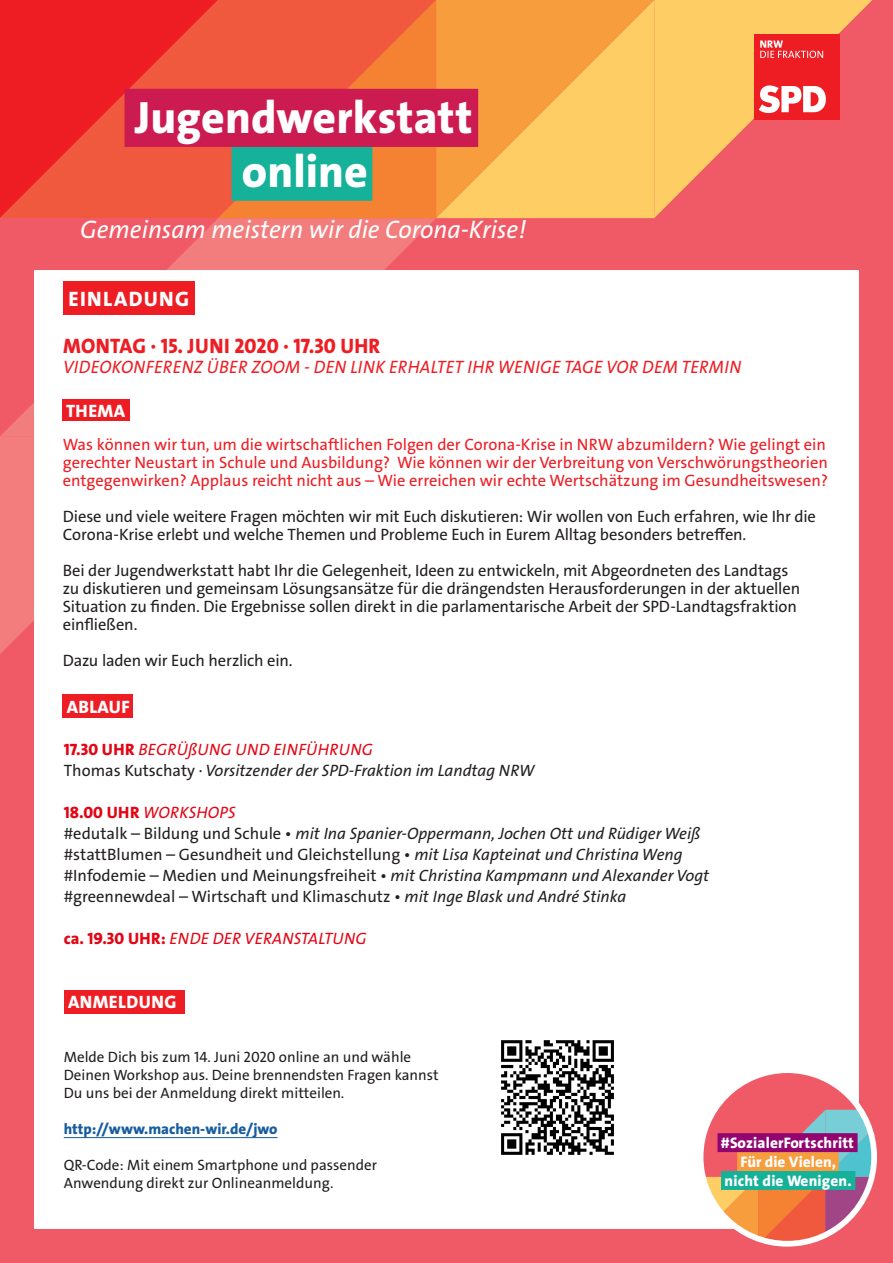
<style>
.page{position:relative;width:893px;height:1263px;background:#f05a67}
.page>*{position:absolute;margin:0;border:0;box-sizing:border-box;transform-origin:0 0}
.t1{font:45.6px "The Sans LP8 Ex Bld";color:#fff}
.t2{font:25.5px "The Sans LP5 Plain IT";color:#fff}
.t3{font:21px "The Sans LP8 Ex Bld";letter-spacing:.005em;color:#ee1d23}
.t4{font:21px "The Sans LP8 Ex Bld";letter-spacing:.065em;color:#fff}
.t5{font:18px "The Sans LP5 Plain IT";letter-spacing:.015em;color:#ee1d23}
.t6{font:18px "The Sans LP8 Ex Bld";letter-spacing:.025em;color:#fff}
.t7{font:16.5px/18px "The Sans LP5 Plain";letter-spacing:-.01em;color:#231f20}
.t8{font:16.5px/18px "The Sans LP5 Plain";color:#ee1d23}
.t9{font:16.5px/21px "The Sans LP5 Plain IT";color:#231f20}
.t10{font:16.5px "The Sans LP5 Plain IT";letter-spacing:.015em;color:#e30513}
.t11{font:15.3px "The Sans LP8 Ex Bld";letter-spacing:.01em;color:#fff}
.t12{font:15px/18px "The Sans LP5 Plain";color:#231f20}
.t13{font:15px "The Sans LP8 Ex Bld";color:#175d9e}
.s1{font-family:"The Sans LP8 Ex Bld"}
.s2{font-family:"The Sans LP5 Plain"}
.s3{font-family:"The Sans LP5 Plain IT"}
</style>
<div class="page">
<svg style="left:654px;top:0;width:218px;height:218px"></svg>
<svg style="left:0;top:0;width:218px;height:218px;background:#ee372e"></svg>
<svg style="left:218px;top:218px;width:218px;height:52px;background:#f2787a"></svg>
<svg style="left:1px;top:219px;width:217px;height:217px"></svg>
<svg style="left:436px;top:0;width:218px;height:218px;background:#fbb551"></svg>
<svg style="left:218px;top:0;width:218px;height:218px;background:#f06939"></svg>
<svg style="left:0;top:436px;width:34px;height:218px;background:#f27a7b"></svg>
<div style="left:34px;top:270px;width:825px;height:959px;background:#fff"></div>
<div style="left:64px;top:990px;width:120px;height:24px;background:#ee1d23"></div>
<div style="left:63px;top:400px;width:67px;height:21px;background:#ee1d23"></div>
<div style="left:63px;top:694px;width:70px;height:24px;background:#ee1d23"></div>
<div style="left:63px;top:282px;width:132px;height:33px;background:#ee1d23"></div>
<div style="left:232px;top:143px;width:140px;height:58px;background:#16b199"></div>
<div style="left:125px;top:89px;width:353px;height:58px;background:#cc1b51"></div>
<div style="left:701px;top:1070px;width:173px;height:174px;background:#f05a67;border-radius:50%"></div>
<svg style="left:701px;top:1110px;width:173px;height:134px"></svg>
<div style="left:698px;top:1067px;width:179px;height:179px;border:6px solid #fff;border-radius:50%"></div>
<div style="left:737px;top:1152px;width:102px;height:19px;background:#f89d3d"></div>
<div style="left:721px;top:1171px;width:134px;height:19px;background:#16b199"></div>
<div style="left:717px;top:1133px;width:141px;height:19px;background:#920570"></div>
<hr style="left:64px;top:1137px;width:214px;height:1px;background:#175d9e">
<img style="left:499px;top:1038px;width:115px;height:119px">
<div style="left:754px;top:34px;width:85px;height:85px;background:#ee1d23"></div>
<svg style="left:759px;top:85px;width:67px;height:28px"></svg>
<svg style="left:760px;top:40px;width:63px;height:18px"></svg>
<p class="t1" style="left:135px;top:88px;width:339px">Jugendwerkstatt</p>
<p class="t1" style="left:242px;top:142px;width:127px">online</p>
<p class="t2" style="left:80px;top:213px;width:447px">Gemeinsam meistern wir die Corona-Krise!</p>
<p class="t4" style="left:68px;top:285px;width:122px">EINLADUNG</p>
<p class="t3" style="left:63px;top:332px;width:319px">MONTAG · 15. JUNI 2020 · 17.30 UHR</p>
<p class="t5" style="left:63px;top:355px;width:680px">VIDEOKONFERENZ ÜBER ZOOM - DEN LINK ERHALTET IHR WENIGE TAGE VOR DEM TERMIN</p>
<p class="t6" style="left:66px;top:399px;width:60px">THEMA</p>
<p class="t8" style="left:63px;top:436px;width:767px">Was können wir tun, um die wirtschaftlichen Folgen der Corona-Krise in NRW abzumildern? Wie gelingt ein gerechter Neustart in Schule und Ausbildung? Wie können wir der Verbreitung von Verschwörungstheorien entgegenwirken? Applaus reicht nicht aus – Wie erreichen wir echte Wertschätzung im Gesundheitswesen?</p>
<p class="t7" style="left:63px;top:508px;width:755px">Diese und viele weitere Fragen möchten wir mit Euch diskutieren: Wir wollen von Euch erfahren, wie Ihr die<br>Corona-Krise erlebt und welche Themen und Probleme Euch in Eurem Alltag besonders betreffen.</p>
<p class="t7" style="left:63px;top:562px;width:739px">Bei der Jugendwerkstatt habt Ihr die Gelegenheit, Ideen zu entwickeln, mit Abgeordneten des Landtags zu diskutieren und gemeinsam Lösungsansätze für die drängendsten Herausforderungen in der aktuellen Situation zu finden. Die Ergebnisse sollen direkt in die parlamentarische Arbeit der SPD-Landtagsfraktion einfließen.</p>
<p class="t7" style="left:63px;top:652px;width:231px">Dazu laden wir Euch herzlich ein.</p>
<p class="t6" style="left:67px;top:695px;width:65px">ABLAUF</p>
<p class="t10" style="left:64px;top:739px;width:311px"><span class="s1">17.30 UHR</span> BEGRÜßUNG UND EINFÜHRUNG</p>
<p class="t9" style="left:64px;top:761px;width:472px"><span class="s2">Thomas Kutschaty ·</span> Vorsitzender der SPD-Fraktion im Landtag NRW</p>
<p class="t10" style="left:64px;top:802px;width:173px"><span class="s1">18.00 UHR</span> WORKSHOPS</p>
<p class="t9" style="left:64px;top:824px;width:638px"><span class="s2">#edutalk – Bildung und Schule •</span> mit Ina Spanier-Oppermann, Jochen Ott und Rüdiger Weiß <span class="s2">#stattBlumen – Gesundheit und Gleichstellung •</span> mit Lisa Kapteinat und Christina Weng</p>
<p class="t7" style="left:64px;top:867px;width:647px">#Infodemie – Medien und Meinungsfreiheit • <span class="s3">mit Christina Kampmann und Alexander Vogt</span></p>
<p class="t7" style="left:64px;top:888px;width:564px">#greennewdeal – Wirtschaft und Klimaschutz • <span class="s3">mit Inge Blask und André Stinka</span></p>
<p class="t10" style="left:64px;top:928px;width:304px"><span class="s1">ca. 19.30 UHR:</span> ENDE DER VERANSTALTUNG</p>
<p class="t6" style="left:68px;top:990px;width:110px">ANMELDUNG</p>
<p class="t12" style="left:64px;top:1048px;width:376px">Melde Dich bis zum 14. Juni 2020 online an und wähle<br>Deinen Workshop aus. Deine brennendsten Fragen kannst<br>Du uns bei der Anmeldung direkt mitteilen.</p>
<p class="t13" style="left:64px;top:1119px;width:215px">http://www.machen-wir.de/jwo</p>
<p class="t12" style="left:64px;top:1156px;width:315px">QR-Code: Mit einem Smartphone und passender<br>Anwendung direkt zur Onlineanmeldung.</p>
<p class="t11" style="left:721px;top:1133px;width:134px">#SozialerFortschritt</p>
<p class="t11" style="left:740px;top:1152px;width:97px">Für die Vielen,</p>
<p class="t11" style="left:724px;top:1170px;width:129px">nicht die Wenigen.</p>
</div>
